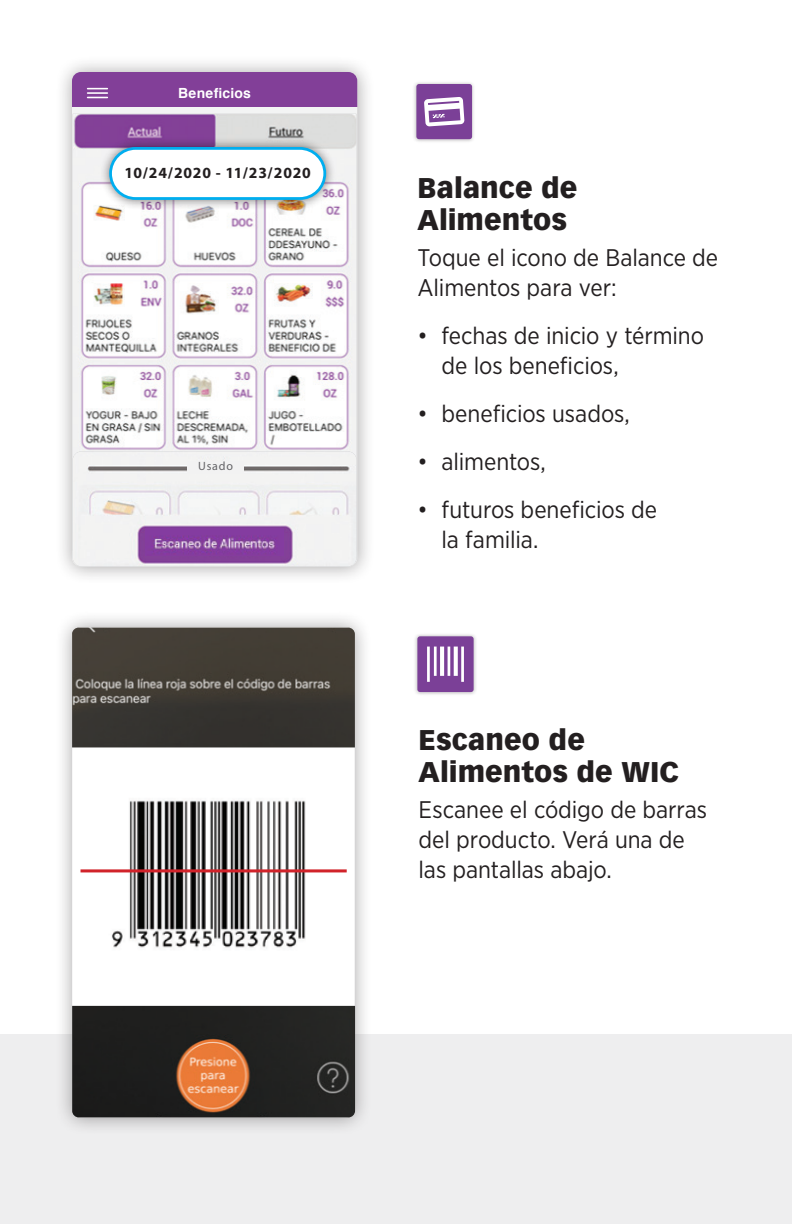
<style>
.page{position:relative;width:792px;height:1224px;background:#fff}
.page>*{position:absolute;margin:0;border:0;box-sizing:border-box;transform-origin:0 0}
.t1{font:900 28px/32px "Vectora LH";color:#231f20}
.t2{font:24px/30px "Gotham Narrow";letter-spacing:-.005em;color:#231f20}
.t3{font:700 15.6px "Myriad Pro";letter-spacing:.055em;color:#231f20}
.t4{font:700 14px "Helvetica";letter-spacing:.015em;color:#fff}
.t5{font:12px "Myriad Pro";letter-spacing:.07em;color:#636366}
</style>
<div class="page">
<div style="left:0;top:1034px;width:792px;height:190px;background:#eeeeef"></div>
<div style="left:412px;top:80px;width:64px;height:63px;background:#231f20;opacity:.3"></div>
<div style="left:416px;top:84px;width:56px;height:55px;background:#7b4097;border-radius:3px"></div>
<svg style="left:424px;top:97px;width:41px;height:30px"></svg>
<div style="left:413px;top:632px;width:64px;height:64px;background:#231f20;opacity:.3"></div>
<div style="left:417px;top:636px;width:57px;height:56px;background:#7b4097;border-radius:3px"></div>
<svg style="left:427px;top:647px;width:37px;height:35px"></svg>
<div style="left:54px;top:54px;width:321px;height:530px;background:#231f20;opacity:.4"></div>
<div style="left:72px;top:72px;width:285px;height:35px;background:#823f98"></div>
<svg style="left:88px;top:88px;width:19px;height:10px"></svg>
<img style="left:73px;top:114px;width:283px;height:337px">
<div style="left:99px;top:137px;width:237px;height:73px;background:#231f20;opacity:.6"></div>
<div style="left:111px;top:148px;width:214px;height:51px;background:#fff;border-radius:25px"></div>
<div style="left:109px;top:147px;width:217px;height:53px;border:3px solid #00aeef;border-radius:25px"></div>
<img style="left:73px;top:451px;width:284px;height:116px">
<div style="left:187px;top:461px;width:57px;height:13px;background:#f2f2f2"></div>
<img style="left:145px;top:529px;width:139px;height:26px">
<div style="left:55px;top:610px;width:317px;height:525px;background:#231f20;opacity:.4"></div>
<div style="left:72px;top:628px;width:283px;height:489px;background:#fff;border-radius:9px"></div>
<img style="left:72px;top:1006px;width:283px;height:111px">
<img style="left:72px;top:628px;width:283px;height:119px">
<img style="left:102px;top:800px;width:223px;height:148px">
<hr style="left:81px;top:869px;width:266px;height:3px;background:#d1232a">
<p class="t4" style="left:178px;top:82px;width:74px">Beneficios</p>
<p class="t3" style="left:124px;top:162px;width:188px">10/24/2020 - 11/23/2020</p>
<p class="t5" style="left:198px;top:458px;width:36px">Usado</p>
<p class="t1" style="left:418px;top:171px;width:162px">Balance de<br>Alimentos</p>
<p class="t2" style="left:418px;top:242px;width:302px">Toque el icono de Balance de<br>Alimentos para ver:</p>
<p class="t2" style="left:442px;top:320px;width:264px;text-indent:-24px">• fechas de inicio y término de los beneficios,</p>
<p class="t2" style="left:418px;top:398px;width:214px">• beneficios usados,</p>
<p class="t2" style="left:418px;top:446px;width:130px">• alimentos,</p>
<p class="t2" style="left:442px;top:494px;width:217px;text-indent:-24px">• futuros beneficios de la familia.</p>
<p class="t1" style="left:419px;top:724px;width:262px">Escaneo de<br>Alimentos de WIC</p>
<p class="t2" style="left:419px;top:794px;width:290px">Escanee el código de barras del producto. Verá una de las pantallas abajo.</p>
</div>
